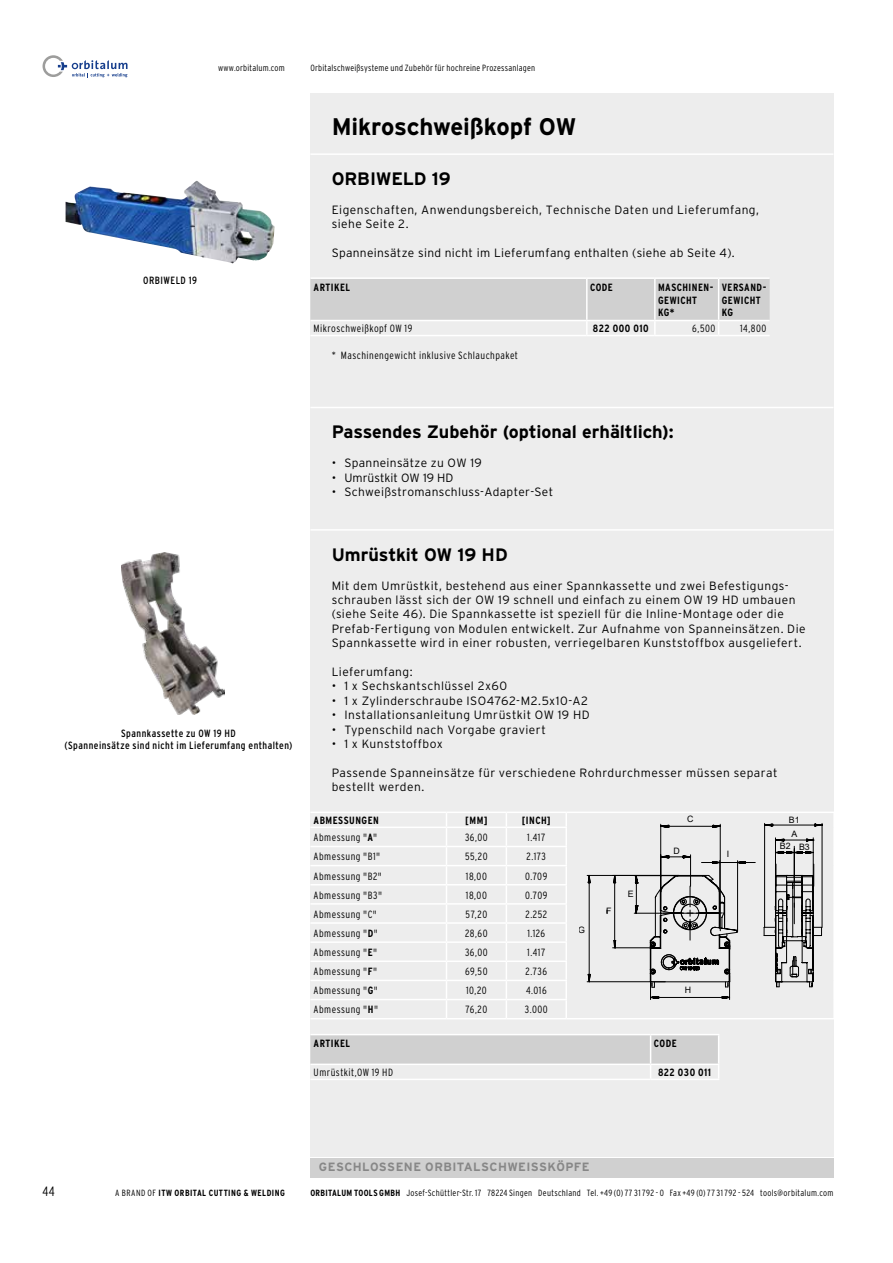
<style>
.page{position:relative;width:893px;height:1263px;background:#fff}
.page>*{position:absolute;margin:0;border:0;box-sizing:border-box;transform-origin:0 0}
.t1{font:700 24px "Interstate";letter-spacing:-.01em;color:#000}
.t2{font:700 18px "Interstate";letter-spacing:-.005em;color:#000}
.t3{font:300 condensed 13.5px "Interstate";color:#000}
.t4{font:300 12px/14.4px "Interstate";letter-spacing:.04em;color:#000}
.t5{font:700 12px "Interstate";letter-spacing:.035em;color:#878787}
.t6{font:300 12px "Interstate";color:#000}
.t7{font:300 condensed 10.5px "Interstate";letter-spacing:.045em;color:#000}
.t8{font:700 condensed 10.5px/12.6px "Interstate";letter-spacing:.045em;color:#000}
.t9{font:condensed 10.5px/12.6px "Interstate";letter-spacing:.045em;color:#000;text-align:center}
.t10{font:300 condensed 9px "Interstate";letter-spacing:.025em;color:#000}
.t11{font:700 condensed 9px "Interstate";letter-spacing:.05em;color:#000}
.t12{font:8.85px "Arial";color:#000}
.s1{font-weight:700}
.s2{font-weight:300}
</style>
<div class="page">
<svg style="left:43px;top:55px;width:85px;height:22px"></svg>
<div style="left:310px;top:94px;width:523px;height:1063px;background:#ededed"></div>
<div style="left:310px;top:1159px;width:523px;height:19px;background:#d0d0d0"></div>
<hr style="left:310px;top:153px;width:523px;height:2px;background:#fff">
<hr style="left:310px;top:407px;width:523px;height:1px;background:#fff">
<hr style="left:310px;top:529px;width:523px;height:2px;background:#fff">
<hr style="left:310px;top:277px;width:277px;height:2px;background:#fff">
<hr style="left:587px;top:277px;width:68px;height:2px;background:#fff">
<hr style="left:655px;top:277px;width:64px;height:2px;background:#fff">
<hr style="left:719px;top:277px;width:51px;height:2px;background:#fff">
<svg style="left:310px;top:278px;width:460px;height:57px"></svg>
<hr style="left:655px;top:320px;width:64px;height:1px;background:#fff">
<hr style="left:719px;top:320px;width:51px;height:1px;background:#fff">
<hr style="left:310px;top:335px;width:277px;height:1px;background:#fff">
<hr style="left:587px;top:335px;width:68px;height:1px;background:#fff">
<hr style="left:655px;top:335px;width:64px;height:1px;background:#fff">
<hr style="left:719px;top:335px;width:51px;height:1px;background:#fff">
<hr style="left:310px;top:811px;width:136px;height:2px;background:#fff">
<hr style="left:446px;top:811px;width:60px;height:2px;background:#fff">
<hr style="left:506px;top:811px;width:60px;height:2px;background:#fff">
<hr style="left:566px;top:811px;width:269px;height:2px;background:#fff">
<hr style="left:310px;top:826px;width:136px;height:2px;background:#fff">
<hr style="left:310px;top:846px;width:136px;height:1px;background:#fff">
<hr style="left:310px;top:865px;width:136px;height:1px;background:#fff">
<hr style="left:310px;top:884px;width:136px;height:1px;background:#fff">
<hr style="left:310px;top:903px;width:136px;height:2px;background:#fff">
<hr style="left:310px;top:922px;width:136px;height:2px;background:#fff">
<hr style="left:310px;top:941px;width:136px;height:2px;background:#fff">
<hr style="left:310px;top:960px;width:136px;height:2px;background:#fff">
<hr style="left:310px;top:980px;width:136px;height:1px;background:#fff">
<hr style="left:310px;top:999px;width:136px;height:1px;background:#fff">
<hr style="left:310px;top:1018px;width:136px;height:1px;background:#fff">
<hr style="left:566px;top:1018px;width:269px;height:1px;background:#fff">
<svg style="left:446px;top:813px;width:121px;height:206px"></svg>
<svg style="left:588px;top:974px;width:3px;height:7px"></svg>
<svg style="left:588px;top:876px;width:3px;height:8px"></svg>
<hr style="left:589px;top:875px;width:1px;height:99px;background:#000">
<hr style="left:587px;top:981px;width:78px;height:1px;background:#000">
<hr style="left:587px;top:875px;width:91px;height:1px;background:#000">
<svg style="left:607px;top:823px;width:215px;height:177px"></svg>
<svg style="left:310px;top:1034px;width:409px;height:45px"></svg>
<hr style="left:310px;top:1079px;width:341px;height:1px;background:#fff">
<hr style="left:651px;top:1079px;width:68px;height:1px;background:#fff">
<svg style="left:184px;top:181px;width:12px;height:13px"></svg>
<img style="left:121px;top:553px;width:103px;height:161px">
<p class="t9" style="left:143px;top:274px;width:55px">ORBIWELD 19</p>
<p class="t10" style="left:218px;top:63px;width:68px">www.orbitalum.com</p>
<p class="t10" style="left:310px;top:63px;width:226px">Orbitalschweißsysteme und Zubehör für hochreine Prozessanlagen</p>
<h1 class="t1" style="left:332px;top:113px;width:246px">Mikroschweißkopf OW</h1>
<h2 class="t2" style="left:332px;top:169px;width:120px">ORBIWELD 19</h2>
<p class="t4" style="left:332px;top:202px;width:429px">Eigenschaften, Anwendungsbereich, Technische Daten und Lieferumfang, siehe Seite 2.</p>
<p class="t4" style="left:332px;top:245px;width:405px">Spanneinsätze sind nicht im Lieferumfang enthalten (siehe ab Seite 4).</p>
<p class="t8" style="left:314px;top:281px;width:38px">ARTIKEL</p>
<p class="t8" style="left:590px;top:281px;width:24px">CODE</p>
<p class="t8" style="left:658px;top:281px;width:57px">MASCHINEN-<br>GEWICHT<br>KG*</p>
<p class="t8" style="left:722px;top:281px;width:45px">VERSAND-<br>GEWICHT<br>KG</p>
<p class="t7" style="left:314px;top:323px;width:100px">Mikroschweißkopf OW 19</p>
<p class="t8" style="left:593px;top:322px;width:57px">822 000 010</p>
<p class="t7" style="left:692px;top:323px;width:25px">6,500</p>
<p class="t7" style="left:740px;top:323px;width:28px">14,800</p>
<p class="t7" style="left:332px;top:349px;width:188px">* Maschinengewicht inklusive Schlauchpaket</p>
<h2 class="t2" style="left:332px;top:422px;width:344px">Passendes Zubehör (optional erhältlich):</h2>
<p class="t4" style="left:332px;top:456px;width:152px">• Spanneinsätze zu OW 19</p>
<p class="t6" style="left:332px;top:471px;width:123px">• Umrüstkit OW 19 HD</p>
<p class="t4" style="left:332px;top:484px;width:223px">• Schweißstromanschluss-Adapter-Set</p>
<p class="t9" style="left:65px;top:726px;width:229px">Spannkassette zu OW 19 HD<br>(Spanneinsätze sind nicht im Lieferumfang enthalten)</p>
<h2 class="t2" style="left:332px;top:544px;width:178px">Umrüstkit OW 19 HD</h2>
<p class="t4" style="left:332px;top:578px;width:475px">Mit dem Umrüstkit, bestehend aus einer Spannkassette und zwei Befestigungs&shy;schrauben lässt sich der OW 19 schnell und einfach zu einem OW 19 HD umbauen (siehe Seite 46). Die Spannkassette ist speziell für die Inline-Montage oder die Prefab-Fertigung von Modulen entwickelt. Zur Aufnahme von Spanneinsätzen. Die Spannkassette wird in einer robusten, verriegelbaren Kunststoffbox ausgeliefert.</p>
<p class="t4" style="left:332px;top:664px;width:83px">Lieferumfang:</p>
<p class="t4" style="left:332px;top:679px;width:177px">• 1 x Sechskantschlüssel 2x60</p>
<p class="t4" style="left:332px;top:693px;width:258px">• 1 x Zylinderschraube ISO4762-M2.5x10-A2</p>
<p class="t4" style="left:332px;top:708px;width:260px">• Installationsanleitung Umrüstkit OW 19 HD</p>
<p class="t4" style="left:332px;top:722px;width:216px">• Typenschild nach Vorgabe graviert</p>
<p class="t4" style="left:332px;top:736px;width:113px">• 1 x Kunststoffbox</p>
<p class="t4" style="left:332px;top:765px;width:447px">Passende Spanneinsätze für verschiedene Rohrdurchmesser müssen separat bestellt werden.</p>
<p class="t8" style="left:314px;top:814px;width:67px">ABMESSUNGEN</p>
<p class="t8" style="left:465px;top:814px;width:24px">[MM]</p>
<p class="t8" style="left:522px;top:814px;width:31px">[INCH]</p>
<p class="t12" style="left:727px;top:848px;width:4px">I</p>
<p class="t12" style="left:687px;top:813px;width:8px">C</p>
<p class="t12" style="left:789px;top:814px;width:12px">B1</p>
<p class="t12" style="left:780px;top:840px;width:32px">B2 B3</p>
<p class="t12" style="left:792px;top:828px;width:7px">A</p>
<p class="t7" style="left:314px;top:832px;width:65px">Abmessung "<span class="s1">A</span>"</p>
<p class="t7" style="left:465px;top:832px;width:24px">36,00</p>
<p class="t7" style="left:527px;top:832px;width:20px">1.417</p>
<p class="t7" style="left:314px;top:851px;width:68px">Abmessung "B1"</p>
<p class="t7" style="left:465px;top:851px;width:24px">55,20</p>
<p class="t7" style="left:527px;top:851px;width:21px">2.173</p>
<p class="t7" style="left:314px;top:870px;width:70px">Abmessung "B2"</p>
<p class="t7" style="left:466px;top:870px;width:23px">18,00</p>
<p class="t7" style="left:525px;top:870px;width:24px">0.709</p>
<p class="t7" style="left:314px;top:889px;width:70px">Abmessung "B3"</p>
<p class="t7" style="left:466px;top:889px;width:23px">18,00</p>
<p class="t7" style="left:525px;top:889px;width:24px">0.709</p>
<p class="t7" style="left:314px;top:908px;width:65px">Abmessung "C"</p>
<p class="t7" style="left:466px;top:908px;width:23px">57,20</p>
<p class="t7" style="left:525px;top:908px;width:23px">2.252</p>
<p class="t7" style="left:314px;top:927px;width:66px">Abmessung "<span class="s1">D</span>"</p>
<p class="t7" style="left:465px;top:927px;width:24px">28,60</p>
<p class="t7" style="left:527px;top:927px;width:19px">1.126</p>
<p class="t7" style="left:314px;top:946px;width:65px">Abmessung "<span class="s1">E</span>"</p>
<p class="t7" style="left:465px;top:946px;width:24px">36,00</p>
<p class="t7" style="left:527px;top:946px;width:20px">1.417</p>
<p class="t7" style="left:314px;top:965px;width:65px">Abmessung "<span class="s1">F</span>"</p>
<p class="t7" style="left:465px;top:965px;width:24px">69,50</p>
<p class="t7" style="left:526px;top:965px;width:23px">2.736</p>
<p class="t7" style="left:314px;top:985px;width:66px">Abmessung "<span class="s1">G</span>"</p>
<p class="t7" style="left:466px;top:985px;width:22px">10,20</p>
<p class="t7" style="left:526px;top:985px;width:22px">4.016</p>
<p class="t7" style="left:314px;top:1004px;width:66px">Abmessung "<span class="s1">H</span>"</p>
<p class="t7" style="left:466px;top:1004px;width:23px">76,20</p>
<p class="t7" style="left:525px;top:1004px;width:25px">3.000</p>
<p class="t8" style="left:314px;top:1037px;width:38px">ARTIKEL</p>
<p class="t8" style="left:654px;top:1037px;width:24px">CODE</p>
<p class="t7" style="left:314px;top:1066px;width:81px">Umrüstkit,OW 19 HD</p>
<p class="t8" style="left:658px;top:1066px;width:55px">822 030 011</p>
<p class="t12" style="left:673px;top:844px;width:8px">D</p>
<p class="t12" style="left:628px;top:888px;width:7px">E</p>
<p class="t12" style="left:606px;top:905px;width:7px">F</p>
<p class="t12" style="left:579px;top:923px;width:8px">G</p>
<p class="t12" style="left:685px;top:984px;width:8px">H</p>
<p class="t5" style="left:319px;top:1160px;width:272px">GESCHLOSSENE ORBITALSCHWEISSKÖPFE</p>
<p class="t3" style="left:43px;top:1184px;width:14px">44</p>
<p class="t11" style="left:115px;top:1188px;width:171px"><span class="s2">A BRAND OF</span> ITW ORBITAL CUTTING &amp; WELDING</p>
<p class="t10" style="left:310px;top:1188px;width:525px"><span class="s1">ORBITALUM TOOLS GMBH</span> Josef-Schüttler-Str. 17 78224 Singen Deutschland Tel. +49 (0) 77 31 792 - 0 Fax +49 (0) 77 31 792 - 524 tools@orbitalum.com</p>
</div>
